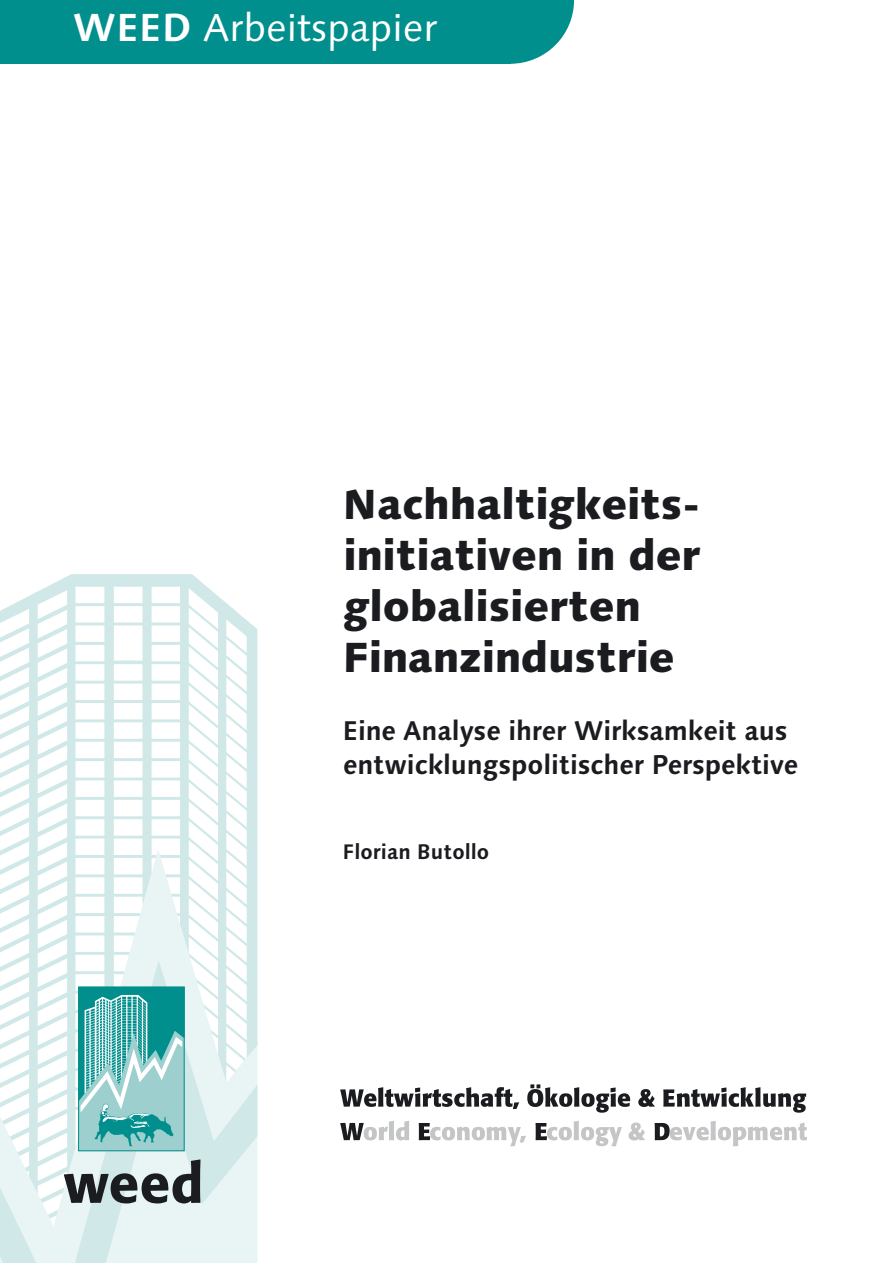
<style>
.page{position:relative;width:893px;height:1263px;background:#fff}
.page>*{position:absolute;margin:0;border:0;box-sizing:border-box;transform-origin:0 0}
.t1{font:800 42px/51px "Linotype Syntax";letter-spacing:-.005em;color:#1b1c20}
.t2{font:39px "Linotype Syntax";color:#fff}
.t3{font:700 27px/34px "Linotype Syntax";letter-spacing:-.005em;color:#1b1c20}
.t4{font:700 21px "Linotype Syntax";color:#1b1c20}
.s1{font-weight:700}
</style>
<div class="page">
<svg style="left:0;top:574px;width:258px;height:563px"></svg>
<svg style="left:0;top:960px;width:257px;height:303px"></svg>
<div style="left:0;top:0;width:510px;height:64px;background:#008f8d"></div>
<svg style="left:510px;top:0;width:64px;height:64px"></svg>
<svg style="left:340px;top:1084px;width:466px;height:29px"></svg>
<svg style="left:340px;top:1121px;width:69px;height:19px"></svg>
<svg style="left:419px;top:1123px;width:107px;height:23px"></svg>
<svg style="left:535px;top:1121px;width:110px;height:25px"></svg>
<svg style="left:655px;top:1121px;width:152px;height:25px"></svg>
<svg style="left:64px;top:1159px;width:136px;height:44px;background:#8c9496"></svg>
<svg style="left:78px;top:986px;width:107px;height:163px;background:#6fbdbc"></svg>
<div style="left:78px;top:987px;width:107px;height:164px;border:1px solid #008f8d"></div>
<h2 class="t2" style="left:73px;top:5px;width:366px"><span class="s1">WEED</span> Arbeitspapier</h2>
<h1 class="t1" style="left:342px;top:478px;width:360px">Nachhaltigkeits&shy;initiativen in der globalisierten<br>Finanzindustrie</h1>
<p class="t3" style="left:342px;top:713px;width:457px">Eine Analyse ihrer Wirksamkeit aus entwicklungspolitischer Perspektive</p>
<p class="t4" style="left:343px;top:839px;width:148px">Florian Butollo</p>
</div>
